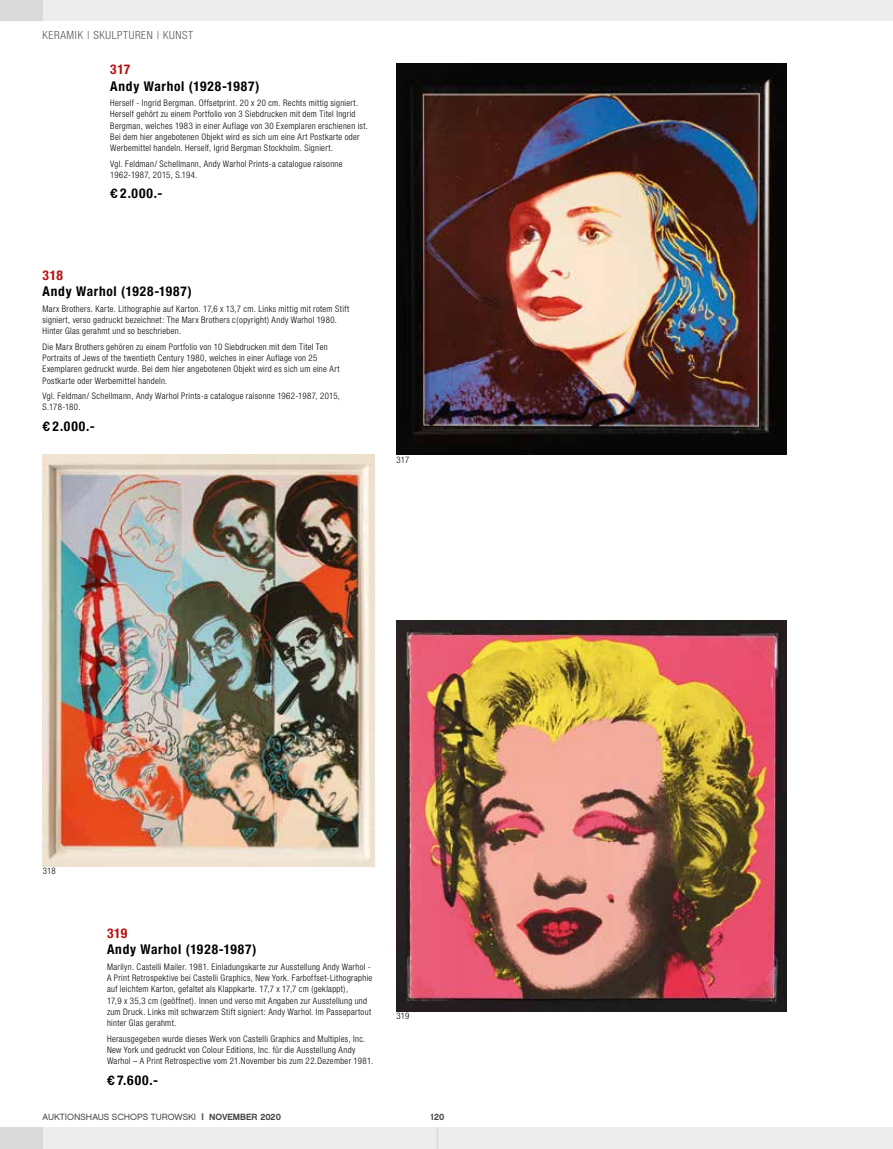
<style>
.page{position:relative;width:893px;height:1149px;background:#fff}
.page>*{position:absolute;margin:0;border:0;box-sizing:border-box;transform-origin:0 0}
.t1{font:700 condensed 13.5px "Helvetica Neue";letter-spacing:.06em;color:#000}
.t2{font:700 condensed 13.5px "Helvetica Neue";letter-spacing:.035em;color:#b70e0c}
.t3{font:300 condensed 11.25px "Helvetica Neue";letter-spacing:.055em;color:#575756}
.t4{font:300 condensed 9px/11.2px "Helvetica Neue";letter-spacing:.035em;color:#000}
.t5{font:9px "Chalet London Nineteen Sixty";color:#424241}
.t6{font:9px "Chalet New York Nineteen Sixty";color:#424241}
.s1{font-family:"Univers";font-stretch:normal}
.s2{font-family:"Chalet New York Nineteen Sixty"}
</style>
<div class="page">
<div style="left:0;top:0;width:893px;height:21px;background:#ededed"></div>
<div style="left:0;top:1127px;width:893px;height:21px;background:#ededed"></div>
<div style="left:0;top:0;width:43px;height:21px;background:#dadada"></div>
<div style="left:0;top:1127px;width:43px;height:21px;background:#dadada"></div>
<svg style="left:437px;top:1128px;width:1px;height:20px"></svg>
<img style="left:396px;top:64px;width:391px;height:390px">
<img style="left:43px;top:454px;width:332px;height:411px">
<img style="left:396px;top:620px;width:391px;height:390px">
<p class="t3" style="left:43px;top:28px;width:152px">KERAMIK | SKULPTUREN | KUNST</p>
<h1 class="t2" style="left:110px;top:61px;width:22px">317</h1>
<h1 class="t1" style="left:110px;top:77px;width:151px">Andy Warhol (1928-1987)</h1>
<p class="t4" style="left:110px;top:97px;width:259px">Herself - Ingrid Bergman. Offsetprint. 20 x 20 cm. Rechts mittig signiert.<br>Herself gehört zu einem Portfolio von 3 Siebdrucken mit dem Titel Ingrid Bergman, welches 1983 in einer Auflage von 30 Exemplaren erschienen ist.<br>Bei dem hier angebotenen Objekt wird es sich um eine Art Postkarte oder Werbemittel handeln. Herself, Igrid Bergman Stockholm. Signiert.</p>
<p class="t4" style="left:110px;top:158px;width:234px">Vgl. Feldman/ Schellmann, Andy Warhol Prints-a catalogue raisonne<br>1962-1987, 2015, S.194.</p>
<h1 class="t1" style="left:110px;top:185px;width:54px"><span class="s1">€</span> 2.000.-</h1>
<h1 class="t2" style="left:43px;top:267px;width:22px">318</h1>
<h1 class="t1" style="left:43px;top:283px;width:151px">Andy Warhol (1928-1987)</h1>
<p class="t4" style="left:43px;top:303px;width:308px">Marx Brothers. Karte. Lithographie auf Karton. 17,6 x 13,7 cm. Links mittig mit rotem Stift signiert, verso gedruckt bezeichnet: The Marx Brothers c(opyright) Andy Warhol 1980.<br>Hinter Glas gerahmt und so beschrieben.</p>
<p class="t4" style="left:43px;top:341px;width:298px">Die Marx Brothers gehören zu einem Portfolio von 10 Siebdrucken mit dem Titel Ten Portraits of Jews of the twentieth Century 1980, welches in einer Auflage von 25<br>Exemplaren gedruckt wurde. Bei dem hier angebotenen Objekt wird es sich um eine Art Postkarte oder Werbemittel handeln.</p>
<p class="t4" style="left:43px;top:390px;width:299px">Vgl. Feldman/ Schellmann, Andy Warhol Prints-a catalogue raisonne 1962-1987, 2015,<br>S.178-180.</p>
<h1 class="t1" style="left:43px;top:418px;width:54px"><span class="s1">€</span> 2.000.-</h1>
<p class="t4" style="left:396px;top:453px;width:14px">317</p>
<p class="t4" style="left:43px;top:865px;width:14px">318</p>
<h1 class="t2" style="left:107px;top:924px;width:22px">319</h1>
<h1 class="t1" style="left:107px;top:941px;width:151px">Andy Warhol (1928-1987)</h1>
<p class="t4" style="left:107px;top:960px;width:267px">Marilyn. Castelli Mailer. 1981. Einladungskarte zur Ausstellung Andy Warhol - A Print Retrospektive bei Castelli Graphics, New York. Farboffset-Lithographie auf leichtem Karton, gefaltet als Klappkarte. 17,7 x 17,7 cm (geklappt),<br>17,9 x 35,3 cm (geöffnet). Innen und verso mit Angaben zur Ausstellung und zum Druck. Links mit schwarzem Stift signiert: Andy Warhol. Im Passepartout hinter Glas gerahmt.</p>
<p class="t4" style="left:107px;top:1032px;width:268px">Herausgegeben wurde dieses Werk von Castelli Graphics and Multiples, Inc.<br>New York und gedruckt von Colour Editions, Inc. für die Ausstellung Andy<br>Warhol – A Print Retrospective vom 21.November bis zum 22.Dezember 1981.</p>
<h1 class="t1" style="left:107px;top:1071px;width:53px"><span class="s1">€</span> 7.600.-</h1>
<p class="t4" style="left:396px;top:1010px;width:14px">319</p>
<p class="t5" style="left:43px;top:1110px;width:240px">AUKTIONSHAUS SCHOPS TUROWSKI <span class="s2">| NOVEMBER 2020</span></p>
<p class="t6" style="left:430px;top:1110px;width:16px">120</p>
</div>
